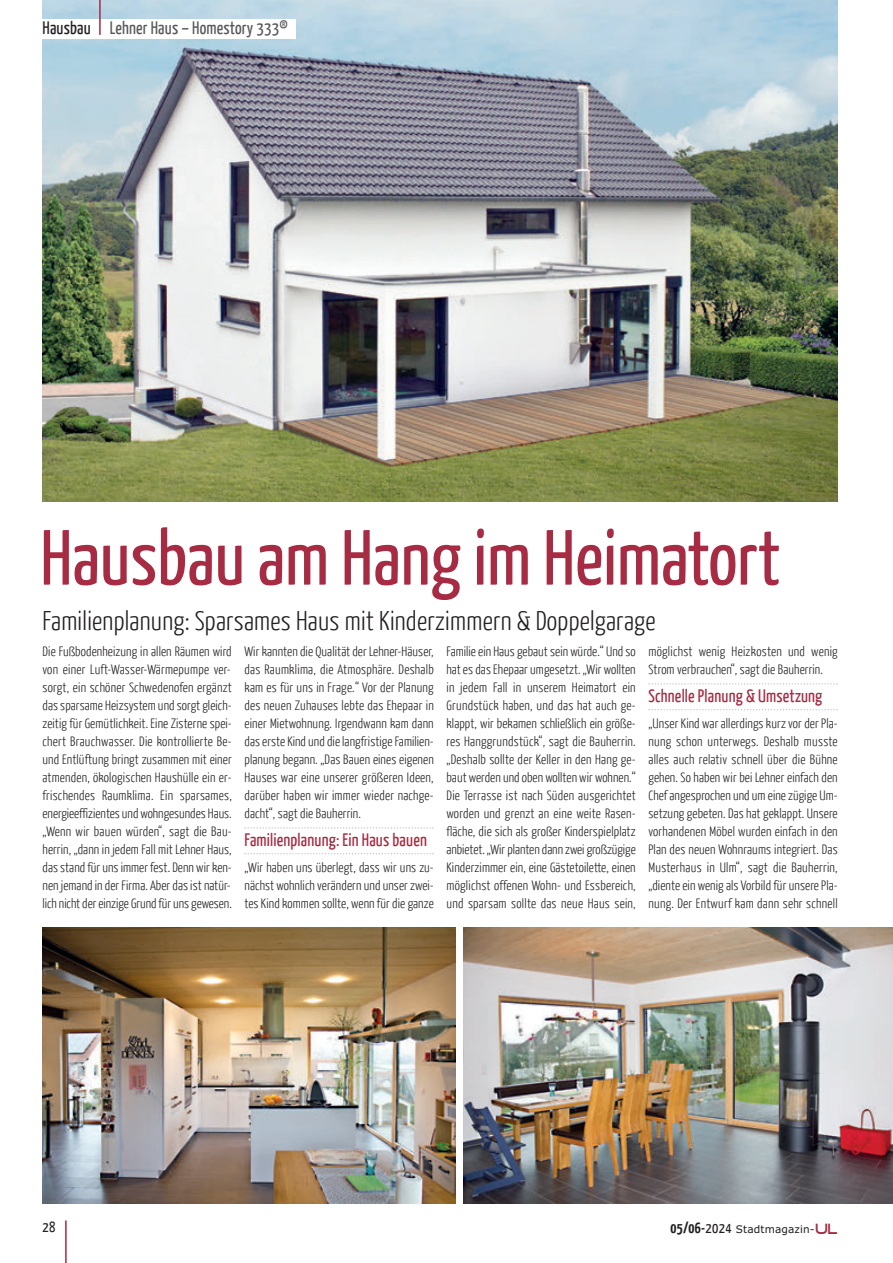
<style>
.page{position:relative;width:893px;height:1263px;background:#fff}
.page>*{position:absolute;margin:0;border:0;box-sizing:border-box;transform-origin:0 0}
.t1{font:78px "Yanone Kaffeesatz";color:#a62b43}
.t2{font:300 27px "Yanone Kaffeesatz";letter-spacing:.01em;color:#231f20}
.t3{font:18px "Yanone Kaffeesatz";letter-spacing:.01em;color:#a62b43}
.t4{font:18px "Yanone Kaffeesatz";letter-spacing:.01em;color:#57585a}
.t5{font:15px "Yanone Kaffeesatz";color:#231f20}
.t6{font:300 13.5px/18px "Yanone Kaffeesatz";letter-spacing:.01em;color:#231f20;text-align:justify}
.t7{font:10.5px "XBOX360";letter-spacing:.01em;color:#231f20}
.s1{color:#231f20}
.s2{font-family:"Yanone Kaffeesatz";font-weight:700;font-size:15px}
.s3{font-family:"Yanone Kaffeesatz";font-size:15px}
.s4{font-family:"Good Times";font-size:15px;color:#a62b43}
</style>
<div class="page">
<img style="left:43px;top:0;width:795px;height:502px">
<img style="left:43px;top:927px;width:412px;height:276px">
<img style="left:463px;top:927px;width:429px;height:276px">
<img style="left:892px;top:927px;width:1px;height:276px">
<svg style="left:244px;top:827px;width:190px;height:2px"></svg>
<svg style="left:244px;top:853px;width:190px;height:1px"></svg>
<svg style="left:648px;top:683px;width:190px;height:2px"></svg>
<svg style="left:648px;top:709px;width:190px;height:1px"></svg>
<div style="left:0;top:19px;width:296px;height:19px;background:#fff"></div>
<hr style="left:99px;top:0;width:2px;height:35px;background:#a62b43">
<hr style="left:65px;top:1220px;width:2px;height:43px;background:#a62b43">
<p class="t4" style="left:43px;top:17px;width:247px"><span class="s1">Hausbau</span> Lehner Haus – Homestory 333®</p>
<p class="t1" style="left:40px;top:510px;width:741px">Hausbau am Hang im Heimatort</p>
<p class="t2" style="left:43px;top:604px;width:614px">Familienplanung: Sparsames Haus mit Kinderzimmern &amp; Doppelgarage</p>
<p class="t6" style="left:43px;top:642px;width:191px">Die Fußbodenheizung in allen Räumen wird von einer Luft-Wasser-Wärmepumpe ver&shy;sorgt, ein schöner Schwedenofen ergänzt das sparsame Heizsystem und sorgt gleich&shy;zeitig für Gemütlichkeit. Eine Zisterne spei&shy;chert Brauchwasser. Die kontrollierte Be&shy;und Entlüftung bringt zusammen mit einer atmenden, ökologischen Haushülle ein er - frischendes Raumklima. Ein sparsames, energieeffizientes und wohngesundes Haus.</p>
<p class="t6" style="left:43px;top:822px;width:191px">„Wenn wir bauen würden“, sagt die Bau - herrin, „dann in jedem Fall mit Lehner Haus, das stand für uns immer fest. Denn wir ken&shy;nen jemand in der Firma. Aber das ist natür&shy;lich nicht der einzige Grund für uns gewesen.</p>
<p class="t6" style="left:446px;top:642px;width:191px">Familie ein Haus gebaut sein würde.“ Und so hat es das Ehepaar umgesetzt. „Wir wollten in jedem Fall in unserem Heimatort ein Grundstück haben, und das hat auch ge&shy;klappt, wir bekamen schließlich ein größe&shy;res Hanggrundstück“, sagt die Bauherrin. „Deshalb sollte der Keller in den Hang ge&shy;baut werden und oben wollten wir wohnen.“ Die Terrasse ist nach Süden ausgerichtet worden und grenzt an eine weite Rasen - fläche, die sich als großer Kinderspielplatz anbietet. „Wir planten dann zwei großzügige Kinderzimmer ein, eine Gästetoilette, einen möglichst offenen Wohn- und Essbereich, und sparsam sollte das neue Haus sein,</p>
<p class="t6" style="left:648px;top:642px;width:191px">möglichst wenig Heizkosten und wenig<br>Strom verbrauchen“, sagt die Bauherrin.</p>
<p class="t6" style="left:244px;top:642px;width:191px">Wir kannten die Qualität der Lehner-Häuser, das Raumklima, die Atmosphäre. Deshalb kam es für uns in Frage.“ Vor der Planung des neuen Zuhauses lebte das Ehepaar in einer Mietwohnung. Irgendwann kam dann das erste Kind und die langfristige Familien&shy;planung begann. „Das Bauen eines eigenen Hauses war eine unserer größeren Ideen, darüber haben wir immer wieder nachge - dacht“, sagt die Bauherrin.</p>
<p class="t3" style="left:244px;top:829px;width:184px">Familienplanung: Ein Haus bauen</p>
<p class="t6" style="left:244px;top:858px;width:191px">„Wir haben uns überlegt, dass wir uns zu&shy;nächst wohnlich verändern und unser zwei&shy;tes Kind kommen sollte, wenn für die ganze</p>
<p class="t3" style="left:648px;top:685px;width:175px">Schnelle Planung &amp; Umsetzung</p>
<p class="t6" style="left:648px;top:714px;width:191px">„Unser Kind war allerdings kurz vor der Pla&shy;nung schon unterwegs. Deshalb musste alles auch relativ schnell über die Bühne gehen. So haben wir bei Lehner einfach den Chef angesprochen und um eine zügige Um&shy;setzung gebeten. Das hat geklappt. Unsere vorhandenen Möbel wurden einfach in den Plan des neuen Wohnraums integriert. Das Musterhaus in Ulm“, sagt die Bauherrin, „diente ein wenig als Vorbild für unsere Pla&shy;nung. Der Entwurf kam dann sehr schnell</p>
<p class="t5" style="left:43px;top:1217px;width:14px">28</p>
<p class="t7" style="left:671px;top:1225px;width:169px"><span class="s2">05/06-</span><span class="s3">2024</span> Stadtmagazin-<span class="s4">UL</span></p>
</div>
